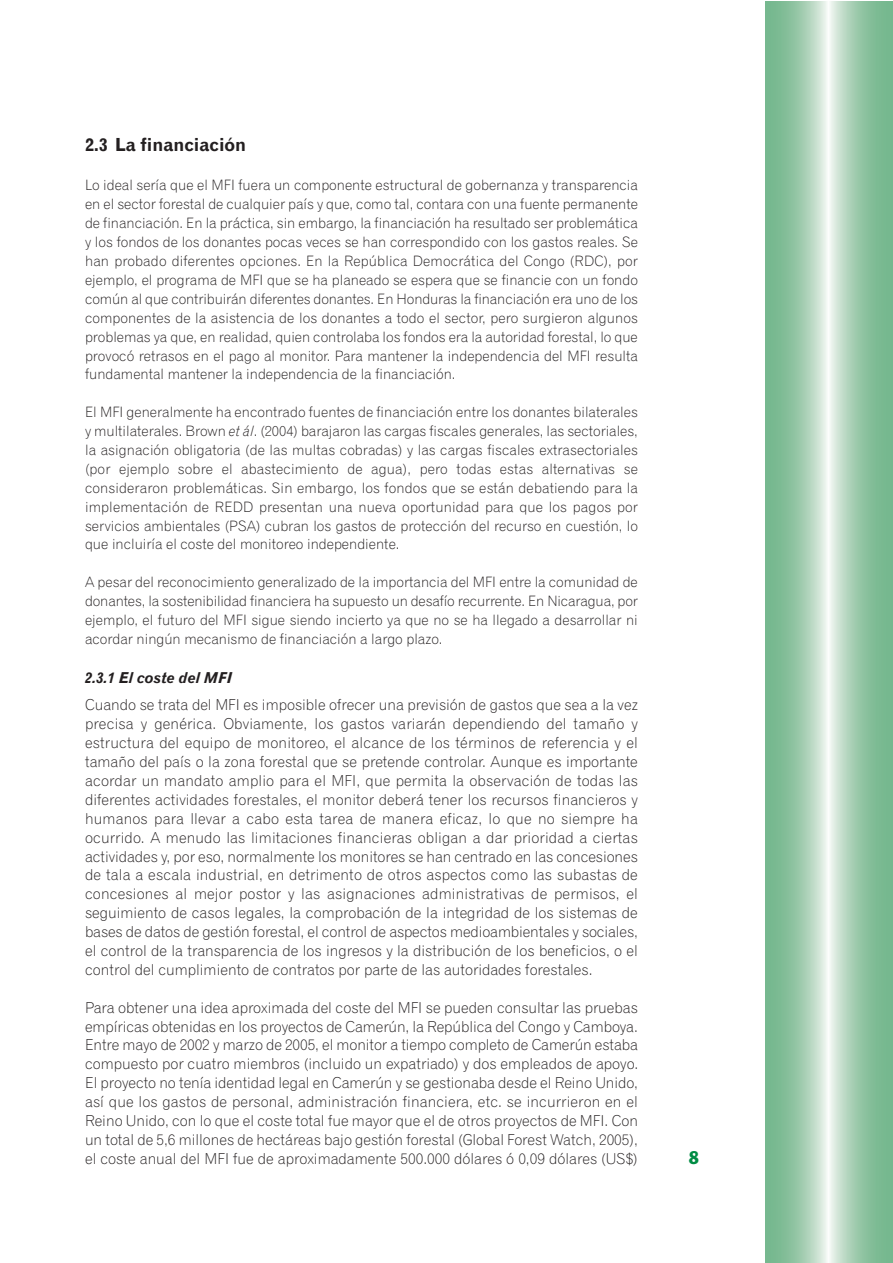
<style>
.page{position:relative;width:893px;height:1263px;background:#fff}
.page>*{position:absolute;margin:0;border:0;box-sizing:border-box;transform-origin:0 0}
.t1{font:700 18px "Grotesque";color:#231f20}
.t2{font:condensed 18px "Franklin Gothic BT";color:#008c44}
.t3{font:300 15px/18.9px "Grotesque";color:#231f20;text-align:justify}
.t4{font:italic 700 15px "Grotesque";color:#231f20}
.t5{font:300 14.25px/18.9px "Grotesque";color:#231f20;text-align:justify}
.s1{font-style:italic}
</style>
<div class="page">
<hr style="left:891px;top:2px;width:1px;height:1261px;background:#75b78e">
<p class="t1" style="left:85px;top:138px;width:163px">2.3 La financiación</p>
<p class="t5" style="left:85px;top:177px;width:554px">Lo ideal sería que el MFI fuera un componente estructural de gobernanza y transparencia en el sector forestal de cualquier país y que, como tal, contara con una fuente permanente de financiación. En la práctica, sin embargo, la financiación ha resultado ser problemática y los fondos de los donantes pocas veces se han correspondido con los gastos reales. Se han probado diferentes opciones. En la República Democrática del Congo (RDC), por ejemplo, el programa de MFI que se ha planeado se espera que se financie con un fondo común al que contribuirán diferentes donantes. En Honduras la financiación era uno de los componentes de la asistencia de los donantes a todo el sector, pero surgieron algunos problemas ya que, en realidad, quien controlaba los fondos era la autoridad forestal, lo que provocó retrasos en el pago al monitor. Para mantener la independencia del MFI resulta fundamental mantener la independencia de la financiación.</p>
<p class="t5" style="left:85px;top:404px;width:554px">El MFI generalmente ha encontrado fuentes de financiación entre los donantes bilaterales y multilaterales. Brown <span class="s1">et ál</span>. (2004) barajaron las cargas fiscales generales, las sectoriales, la asignación obligatoria (de las multas cobradas) y las cargas fiscales extrasectoriales (por ejemplo sobre el abastecimiento de agua), pero todas estas alternativas se consideraron problemáticas. Sin embargo, los fondos que se están debatiendo para la implementación de REDD presentan una nueva oportunidad para que los pagos por servicios ambientales (PSA) cubran los gastos de protección del recurso en cuestión, lo que incluiría el coste del monitoreo independiente.</p>
<p class="t5" style="left:85px;top:574px;width:554px">A pesar del reconocimiento generalizado de la importancia del MFI entre la comunidad de donantes, la sostenibilidad financiera ha supuesto un desafío recurrente. En Nicaragua, por ejemplo, el futuro del MFI sigue siendo incierto ya que no se ha llegado a desarrollar ni acordar ningún mecanismo de financiación a largo plazo.</p>
<p class="t4" style="left:85px;top:672px;width:149px">2.3.1 El coste del MFI</p>
<p class="t3" style="left:85px;top:697px;width:554px">Cuando se trata del MFI es imposible ofrecer una previsión de gastos que sea a la vez precisa y genérica. Obviamente, los gastos variarán dependiendo del tamaño y estructura del equipo de monitoreo, el alcance de los términos de referencia y el tamaño del país o la zona forestal que se pretende controlar. Aunque es importante acordar un mandato amplio para el MFI, que permita la observación de todas las diferentes actividades forestales, el monitor deberá tener los recursos financieros y humanos para llevar a cabo esta tarea de manera eficaz, lo que no siempre ha ocurrido. A menudo las limitaciones financieras obligan a dar prioridad a ciertas actividades y, por eso, normalmente los monitores se han centrado en las concesiones de tala a escala industrial, en detrimento de otros aspectos como las subastas de concesiones al mejor postor y las asignaciones administrativas de permisos, el seguimiento de casos legales, la comprobación de la integridad de los sistemas de bases de datos de gestión forestal, el control de aspectos medioambientales y sociales, el control de la transparencia de los ingresos y la distribución de los beneficios, o el control del cumplimiento de contratos por parte de las autoridades forestales.</p>
<p class="t3" style="left:85px;top:999px;width:555px">Para obtener una idea aproximada del coste del MFI se pueden consultar las pruebas empíricas obtenidas en los proyectos de Camerún, la República del Congo y Camboya.<br>Entre mayo de 2002 y marzo de 2005, el monitor a tiempo completo de Camerún estaba compuesto por cuatro miembros (incluido un expatriado) y dos empleados de apoyo.<br>El proyecto no tenía identidad legal en Camerún y se gestionaba desde el Reino Unido, así que los gastos de personal, administración financiera, etc. se incurrieron en el Reino Unido, con lo que el coste total fue mayor que el de otros proyectos de MFI. Con un total de 5,6 millones de hectáreas bajo gestión forestal (Global Forest Watch, 2005), el coste anual del MFI fue de aproximadamente 500.000 dólares ó 0,09 dólares (US$)</p>
<p class="t2" style="left:689px;top:1151px;width:12px">8</p>
</div>
